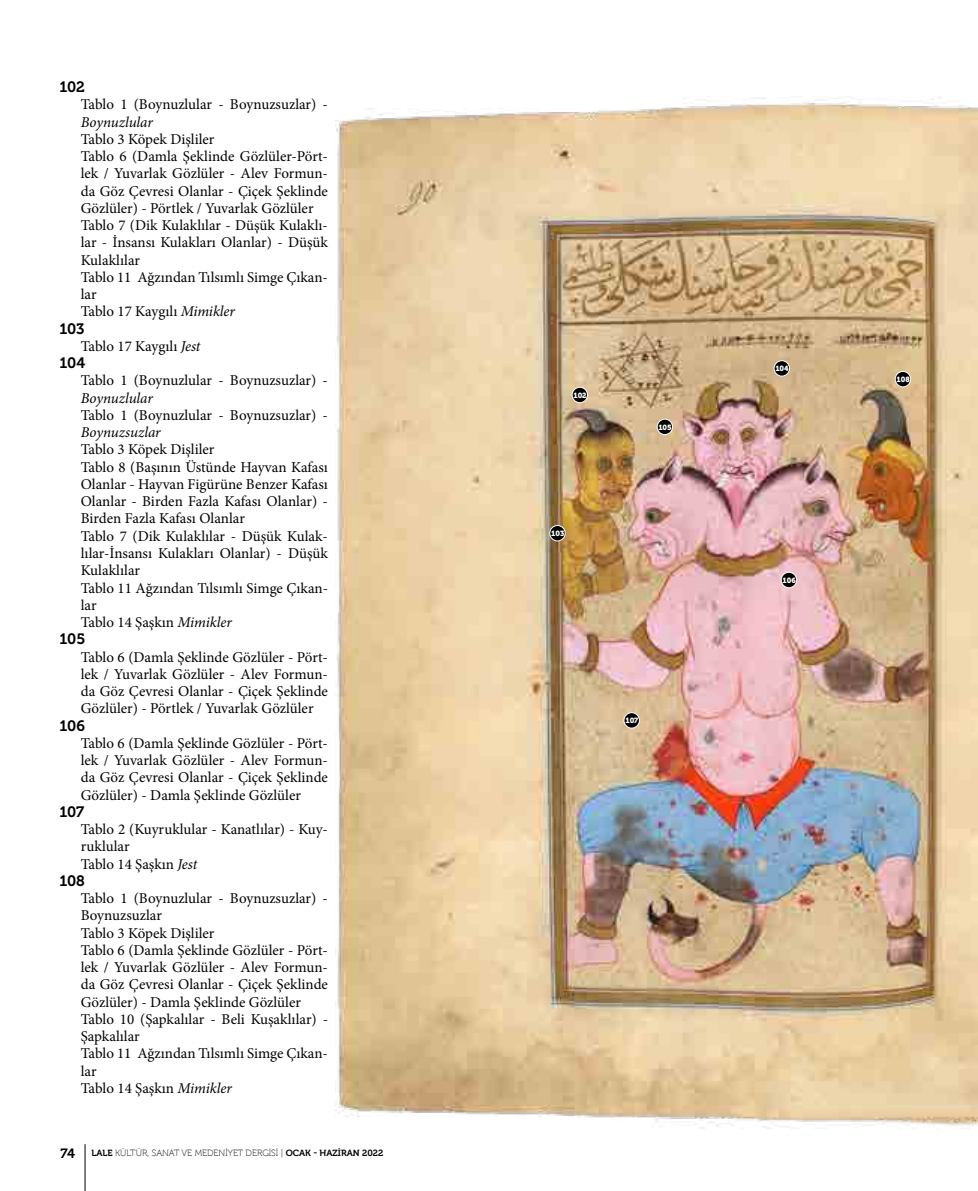
<style>
.page{position:relative;width:978px;height:1191px;background:#fff}
.page>*{position:absolute;margin:0;border:0;box-sizing:border-box;transform-origin:0 0}
.t1{font:15px/17.2px "Minion Pro";color:#000}
.t2{font:italic 15px "Minion Pro";letter-spacing:-.005em;color:#000}
.t3{font:15px "Museo 700";letter-spacing:-.015em;color:#000}
.t4{font:9px "Museo 100 EP";color:#000}
.t5{font:7.5px "Museo 900";letter-spacing:-.015em;color:#fff}
.s1{font-style:italic}
.s2{font-family:"Museo 700 EP";font-size:13.5px}
.s3{font-family:"Museo 700 EP"}
</style>
<div class="page">
<hr style="left:85px;top:1144px;width:1px;height:47px;background:#000">
<img style="left:336px;top:96px;width:642px;height:1033px">
<div style="left:572px;top:387px;width:16px;height:16px;background:#000;border-radius:50%"></div>
<div style="left:572px;top:387px;width:16px;height:16px;border:1px solid #fff;border-radius:50%"></div>
<div style="left:550px;top:525px;width:15px;height:16px;background:#000;border-radius:50%"></div>
<div style="left:550px;top:525px;width:15px;height:16px;border:1px solid #fff;border-radius:50%"></div>
<div style="left:657px;top:419px;width:16px;height:15px;background:#000;border-radius:50%"></div>
<div style="left:657px;top:419px;width:16px;height:16px;border:1px solid #fff;border-radius:50%"></div>
<div style="left:774px;top:361px;width:15px;height:15px;background:#000;border-radius:50%"></div>
<div style="left:774px;top:360px;width:16px;height:16px;border:1px solid #fff;border-radius:50%"></div>
<div style="left:781px;top:572px;width:16px;height:16px;background:#000;border-radius:50%"></div>
<div style="left:781px;top:572px;width:16px;height:16px;border:1px solid #fff;border-radius:50%"></div>
<div style="left:624px;top:712px;width:15px;height:16px;background:#000;border-radius:50%"></div>
<div style="left:624px;top:712px;width:16px;height:16px;border:1px solid #fff;border-radius:50%"></div>
<div style="left:895px;top:371px;width:16px;height:16px;background:#000;border-radius:50%"></div>
<div style="left:895px;top:371px;width:16px;height:16px;border:1px solid #fff;border-radius:50%"></div>
<p class="t3" style="left:60px;top:79px;width:27px">102</p>
<p class="t1" style="left:81px;top:96px;width:249px">Tablo 1 (Boynuzlular - Boynuzsuzlar) -</p>
<p class="t2" style="left:81px;top:112px;width:74px">Boynuzlular</p>
<p class="t1" style="left:81px;top:130px;width:249px">Tablo 3 Köpek Dişliler<br>Tablo 6 (Damla Şeklinde Gözlüler-Pört&shy;lek / Yuvarlak Gözlüler - Alev Formun&shy;da Göz Çevresi Olanlar - Çiçek Şeklinde<br>Gözlüler) - Pörtlek / Yuvarlak Gözlüler<br>Tablo 7 (Dik Kulaklılar - Düşük Kulaklı&shy;lar - İnsansı Kulakları Olanlar) - Düşük<br>Kulaklılar<br>Tablo 11 Ağzından Tılsımlı Simge Çıkan&shy;lar<br>Tablo 17 Kaygılı <span class="s1">Mimikler</span></p>
<p class="t3" style="left:60px;top:320px;width:27px">103</p>
<p class="t1" style="left:81px;top:337px;width:121px">Tablo 17 Kaygılı <span class="s1">Jest</span></p>
<p class="t3" style="left:60px;top:355px;width:27px">104</p>
<p class="t1" style="left:81px;top:372px;width:249px">Tablo 1 (Boynuzlular - Boynuzsuzlar) -</p>
<p class="t2" style="left:81px;top:388px;width:74px">Boynuzlular</p>
<p class="t1" style="left:81px;top:406px;width:249px">Tablo 1 (Boynuzlular - Boynuzsuzlar) -</p>
<p class="t2" style="left:81px;top:422px;width:81px">Boynuzsuzlar</p>
<p class="t1" style="left:81px;top:441px;width:249px">Tablo 3 Köpek Dişliler<br>Tablo 8 (Başının Üstünde Hayvan Kafası<br>Olanlar - Hayvan Figürüne Benzer Kafası<br>Olanlar - Birden Fazla Kafası Olanlar) -<br>Birden Fazla Kafası Olanlar<br>Tablo 7 (Dik Kulaklılar - Düşük Kulak&shy;lılar-İnsansı Kulakları Olanlar) - Düşük<br>Kulaklılar<br>Tablo 11 Ağzından Tılsımlı Simge Çıkan&shy;lar<br>Tablo 14 Şaşkın <span class="s1">Mimikler</span></p>
<p class="t3" style="left:60px;top:631px;width:27px">105</p>
<p class="t1" style="left:81px;top:648px;width:249px;text-align:justify">Tablo 6 (Damla Şeklinde Gözlüler - Pört&shy;lek / Yuvarlak Gözlüler - Alev Formun&shy;da Göz Çevresi Olanlar - Çiçek Şeklinde Gözlüler) - Pörtlek / Yuvarlak Gözlüler</p>
<p class="t3" style="left:60px;top:717px;width:27px">106</p>
<p class="t1" style="left:81px;top:734px;width:249px;text-align:justify">Tablo 6 (Damla Şeklinde Gözlüler - Pört&shy;lek / Yuvarlak Gözlüler - Alev Formun&shy;da Göz Çevresi Olanlar - Çiçek Şeklinde Gözlüler) - Damla Şeklinde Gözlüler</p>
<p class="t3" style="left:60px;top:803px;width:26px">107</p>
<p class="t1" style="left:81px;top:820px;width:249px">Tablo 2 (Kuyruklular - Kanatlılar) - Kuy&shy;ruklular<br>Tablo 14 Şaşkın <span class="s1">Jest</span></p>
<p class="t3" style="left:60px;top:872px;width:27px">108</p>
<p class="t1" style="left:81px;top:889px;width:249px">Tablo 1 (Boynuzlular - Boynuzsuzlar) -<br>Boynuzsuzlar<br>Tablo 3 Köpek Dişliler<br>Tablo 6 (Damla Şeklinde Gözlüler - Pört&shy;lek / Yuvarlak Gözlüler - Alev Formun&shy;da Göz Çevresi Olanlar - Çiçek Şeklinde<br>Gözlüler) - Damla Şeklinde Gözlüler<br>Tablo 10 (Şapkalılar - Beli Kuşaklılar) -<br>Şapkalılar<br>Tablo 11 Ağzından Tılsımlı Simge Çıkan&shy;lar<br>Tablo 14 Şaşkın <span class="s1">Mimikler</span></p>
<p class="t4" style="left:61px;top:1148px;width:324px"><span class="s2">74</span> <span class="s3">LALE</span> KÜLTÜR, SANAT VE MEDENİYET DERGİSİ | <span class="s3">OCAK - HAZİRAN 2022</span></p>
<p class="t5" style="left:573px;top:391px;width:15px">102</p>
<p class="t5" style="left:551px;top:529px;width:15px">103</p>
<p class="t5" style="left:658px;top:423px;width:15px">105</p>
<p class="t5" style="left:625px;top:716px;width:14px">107</p>
<p class="t5" style="left:775px;top:364px;width:15px">104</p>
<p class="t5" style="left:783px;top:576px;width:15px">106</p>
<p class="t5" style="left:897px;top:375px;width:15px">108</p>
</div>
